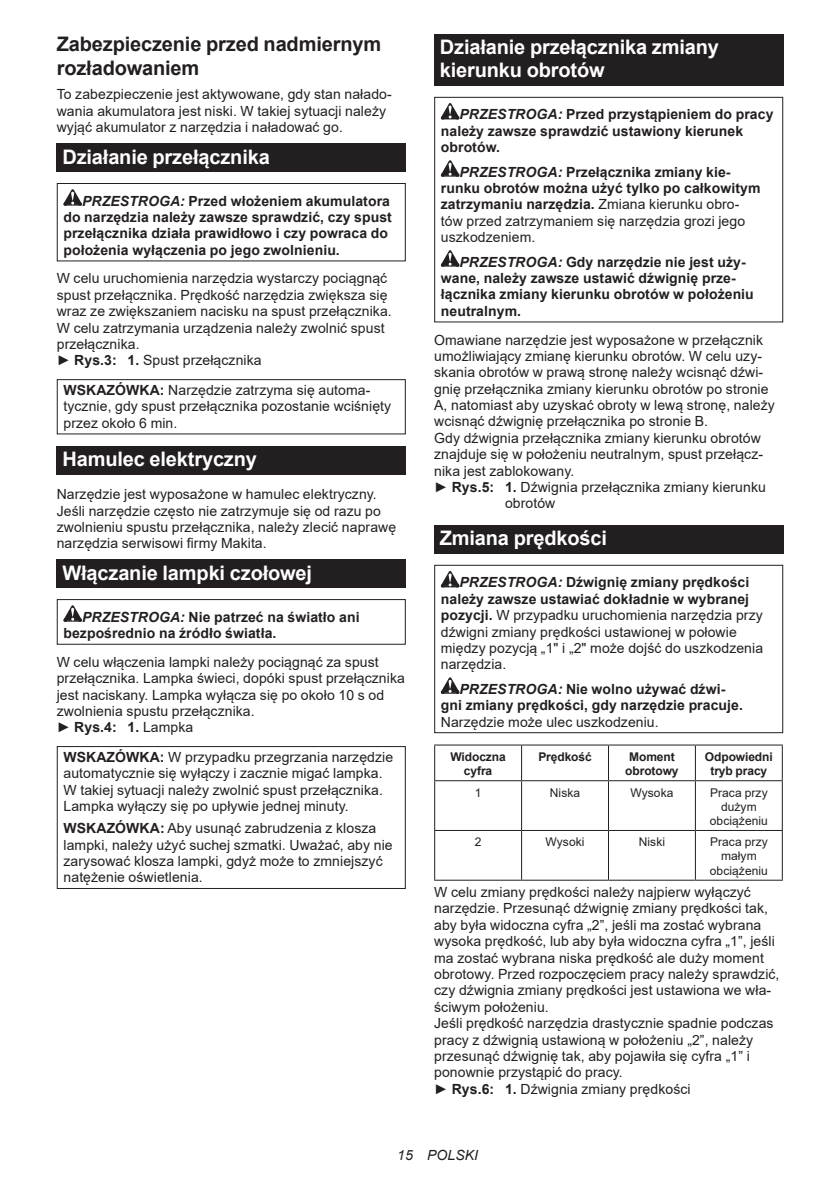
<style>
.page{position:relative;width:840px;height:1191px;background:#fff}
.page>*{position:absolute;margin:0;border:0;box-sizing:border-box;transform-origin:0 0}
.t1{font:700 20px/23.4px "Arial";letter-spacing:-.01em;color:#fff}
.t2{font:700 20px/23.4px "Arial";letter-spacing:-.01em;color:#231f20}
.t3{font:14px/16.4px "Arial";letter-spacing:.005em;color:#231f20}
.t4{font:700 14px/16.4px "Arial";letter-spacing:.005em;color:#231f20}
.t5{font:italic 14px "Arial";letter-spacing:.005em;color:#231f20}
.t6{font:12px/14px "Arial";letter-spacing:.005em;color:#231f20;text-align:center}
.t7{font:700 12px/14px "Arial";letter-spacing:-.01em;color:#231f20;text-align:center}
.s1{font-style:italic}
.s2{font-weight:700}
.s3{font-weight:400}
.s4{font-weight:700;font-style:italic}
</style>
<div class="page">
<div style="left:57px;top:144px;width:348px;height:28px;background:#231f20"></div>
<svg style="left:63px;top:189px;width:19px;height:17px"></svg>
<div style="left:57px;top:183px;width:348px;height:78px;border:1px solid #231f20"></div>
<div style="left:57px;top:379px;width:348px;height:55px;border:1px solid #231f20"></div>
<div style="left:57px;top:446px;width:348px;height:28px;background:#231f20"></div>
<div style="left:57px;top:559px;width:348px;height:29px;background:#231f20"></div>
<svg style="left:63px;top:605px;width:19px;height:16px"></svg>
<div style="left:57px;top:599px;width:348px;height:46px;border:1px solid #231f20"></div>
<div style="left:57px;top:746px;width:348px;height:143px;border:1px solid #231f20"></div>
<div style="left:434px;top:34px;width:348px;height:52px;background:#231f20"></div>
<svg style="left:440px;top:103px;width:19px;height:16px"></svg>
<svg style="left:440px;top:160px;width:19px;height:17px"></svg>
<svg style="left:440px;top:250px;width:19px;height:17px"></svg>
<div style="left:434px;top:97px;width:348px;height:225px;border:1px solid #231f20"></div>
<div style="left:434px;top:525px;width:348px;height:29px;background:#231f20"></div>
<svg style="left:440px;top:571px;width:19px;height:16px"></svg>
<svg style="left:440px;top:677px;width:19px;height:17px"></svg>
<div style="left:434px;top:565px;width:348px;height:168px;border:1px solid #231f20"></div>
<hr style="left:434px;top:744px;width:87px;height:1px;background:#231f20">
<hr style="left:434px;top:745px;width:1px;height:35px;background:#231f20">
<hr style="left:521px;top:744px;width:87px;height:1px;background:#231f20">
<hr style="left:521px;top:745px;width:1px;height:35px;background:#231f20">
<hr style="left:608px;top:744px;width:87px;height:1px;background:#231f20">
<hr style="left:607px;top:745px;width:1px;height:35px;background:#231f20">
<hr style="left:695px;top:744px;width:87px;height:1px;background:#231f20">
<hr style="left:694px;top:745px;width:1px;height:35px;background:#231f20">
<hr style="left:781px;top:745px;width:1px;height:35px;background:#231f20">
<hr style="left:434px;top:780px;width:87px;height:1px;background:#231f20">
<hr style="left:434px;top:781px;width:1px;height:49px;background:#231f20">
<hr style="left:521px;top:780px;width:87px;height:1px;background:#231f20">
<hr style="left:521px;top:781px;width:1px;height:49px;background:#231f20">
<hr style="left:608px;top:780px;width:87px;height:1px;background:#231f20">
<hr style="left:607px;top:781px;width:1px;height:49px;background:#231f20">
<hr style="left:695px;top:780px;width:87px;height:1px;background:#231f20">
<hr style="left:694px;top:781px;width:1px;height:49px;background:#231f20">
<hr style="left:781px;top:781px;width:1px;height:49px;background:#231f20">
<hr style="left:434px;top:830px;width:87px;height:1px;background:#231f20">
<hr style="left:434px;top:831px;width:1px;height:48px;background:#231f20">
<hr style="left:521px;top:830px;width:87px;height:1px;background:#231f20">
<hr style="left:521px;top:831px;width:1px;height:48px;background:#231f20">
<hr style="left:608px;top:830px;width:87px;height:1px;background:#231f20">
<hr style="left:607px;top:831px;width:1px;height:48px;background:#231f20">
<hr style="left:695px;top:830px;width:87px;height:1px;background:#231f20">
<hr style="left:694px;top:831px;width:1px;height:48px;background:#231f20">
<hr style="left:781px;top:831px;width:1px;height:48px;background:#231f20">
<hr style="left:434px;top:879px;width:87px;height:1px;background:#231f20">
<hr style="left:521px;top:879px;width:87px;height:1px;background:#231f20">
<hr style="left:608px;top:879px;width:87px;height:1px;background:#231f20">
<hr style="left:695px;top:879px;width:87px;height:1px;background:#231f20">
<h1 class="t2" style="left:57px;top:33px;width:326px">Zabezpieczenie przed nadmiernym rozładowaniem</h1>
<p class="t3" style="left:57px;top:86px;width:336px">To zabezpieczenie jest aktywowane, gdy stan nałado&shy;wania akumulatora jest niski. W takiej sytuacji należy wyjąć akumulator z narzędzia i naładować go.</p>
<h1 class="t1" style="left:62px;top:145px;width:209px">Działanie przełącznika</h1>
<p class="t4" style="left:63px;top:193px;width:330px;text-indent:19px"><span class="s1">PRZESTROGA:</span> Przed włożeniem akumulatora do narzędzia należy zawsze sprawdzić, czy spust przełącznika działa prawidłowo i czy powraca do położenia wyłączenia po jego zwolnieniu.</p>
<p class="t3" style="left:57px;top:270px;width:336px">W celu uruchomienia narzędzia wystarczy pociągnąć spust przełącznika. Prędkość narzędzia zwiększa się wraz ze zwiększaniem nacisku na spust przełącznika.<br>W celu zatrzymania urządzenia należy zwolnić spust przełącznika.<br>► <span class="s2">Rys.3: 1.</span> Spust przełącznika</p>
<p class="t3" style="left:63px;top:382px;width:329px"><span class="s2">WSKAZÓWKA:</span> Narzędzie zatrzyma się automa&shy;tycznie, gdy spust przełącznika pozostanie wciśnięty przez około 6 min.</p>
<h1 class="t1" style="left:62px;top:447px;width:196px">Hamulec elektryczny</h1>
<p class="t3" style="left:57px;top:486px;width:341px">Narzędzie jest wyposażone w hamulec elektryczny.<br>Jeśli narzędzie często nie zatrzymuje się od razu po zwolnieniu spustu przełącznika, należy zlecić naprawę narzędzia serwisowi firmy Makita.</p>
<h1 class="t1" style="left:62px;top:561px;width:251px">Włączanie lampki czołowej</h1>
<p class="t4" style="left:63px;top:609px;width:297px;text-indent:19px"><span class="s1">PRZESTROGA:</span> Nie patrzeć na światło ani bezpośrednio na źródło światła.</p>
<p class="t3" style="left:57px;top:653px;width:349px">W celu włączenia lampki należy pociągnąć za spust przełącznika. Lampka świeci, dopóki spust przełącznika jest naciskany. Lampka wyłącza się po około 10 s od zwolnienia spustu przełącznika.<br>► <span class="s2">Rys.4: 1.</span> Lampka</p>
<p class="t3" style="left:63px;top:748px;width:331px"><span class="s2">WSKAZÓWKA:</span> W przypadku przegrzania narzędzie automatycznie się wyłączy i zacznie migać lampka.<br>W takiej sytuacji należy zwolnić spust przełącznika.<br>Lampka wyłączy się po upływie jednej minuty.</p>
<p class="t3" style="left:63px;top:820px;width:330px"><span class="s2">WSKAZÓWKA:</span> Aby usunąć zabrudzenia z klosza lampki, należy użyć suchej szmatki. Uważać, aby nie zarysować klosza lampki, gdyż może to zmniejszyć natężenie oświetlenia.</p>
<h1 class="t1" style="left:439px;top:36px;width:280px">Działanie przełącznika zmiany kierunku obrotów</h1>
<p class="t4" style="left:440px;top:106px;width:334px;text-indent:19px"><span class="s1">PRZESTROGA:</span> Przed przystąpieniem do pracy należy zawsze sprawdzić ustawiony kierunek obrotów.</p>
<p class="t4" style="left:440px;top:164px;width:321px;text-indent:19px"><span class="s1">PRZESTROGA:</span> Przełącznika zmiany kie&shy;runku obrotów można użyć tylko po całkowitym zatrzymaniu narzędzia. <span class="s3">Zmiana kierunku obro&shy;tów przed zatrzymaniem się narzędzia grozi jego uszkodzeniem.</span></p>
<p class="t4" style="left:440px;top:254px;width:314px;text-indent:19px"><span class="s1">PRZESTROGA:</span> Gdy narzędzie nie jest uży&shy;wane, należy zawsze ustawić dźwignię prze&shy;łącznika zmiany kierunku obrotów w położeniu neutralnym.</p>
<p class="t3" style="left:434px;top:331px;width:330px">Omawiane narzędzie jest wyposażone w przełącznik</p>
<p class="t3" style="left:434px;top:348px;width:329px">umożliwiający zmianę kierunku obrotów. W celu uzy-</p>
<p class="t3" style="left:434px;top:364px;width:330px">skania obrotów w prawą stronę należy wcisnąć dźwi-</p>
<p class="t3" style="left:434px;top:380px;width:335px">gnię przełącznika zmiany kierunku obrotów po stronie</p>
<p class="t3" style="left:434px;top:397px;width:342px">A, natomiast aby uzyskać obroty w lewą stronę, należy</p>
<p class="t3" style="left:434px;top:413px;width:275px">wcisnąć dźwignię przełącznika po stronie B.</p>
<p class="t3" style="left:434px;top:429px;width:328px">Gdy dźwignia przełącznika zmiany kierunku obrotów</p>
<p class="t3" style="left:434px;top:446px;width:330px">znajduje się w położeniu neutralnym, spust przełącz-</p>
<p class="t3" style="left:434px;top:462px;width:141px">nika jest zablokowany.</p>
<p class="t3" style="left:434px;top:479px;width:333px">► <span class="s2">Rys.5: 1.</span> Dźwignia przełącznika zmiany kierunku</p>
<p class="t3" style="left:504px;top:495px;width:52px">obrotów</p>
<h1 class="t1" style="left:439px;top:527px;width:169px">Zmiana prędkości</h1>
<p class="t3" style="left:440px;top:574px;width:323px;text-indent:19px"><span class="s4">PRZESTROGA:</span> <span class="s2">Dźwignię zmiany prędkości należy zawsze ustawiać dokładnie w wybranej pozycji.</span> W przypadku uruchomienia narzędzia przy dźwigni zmiany prędkości ustawionej w połowie między pozycją „1" i „2" może dojść do uszkodzenia narzędzia.</p>
<p class="t4" style="left:440px;top:681px;width:303px;text-align:center"><span class="s1">PRZESTROGA:</span> Nie wolno używać dźwi-<br>gni zmiany prędkości, gdy narzędzie pracuje.</p>
<p class="t3" style="left:440px;top:713px;width:219px">Narzędzie może ulec uszkodzeniu.</p>
<p class="t7" style="left:450px;top:750px;width:57px">Widoczna cyfra</p>
<p class="t7" style="left:538px;top:750px;width:55px">Prędkość</p>
<p class="t7" style="left:625px;top:750px;width:55px">Moment obrotowy</p>
<p class="t7" style="left:704px;top:750px;width:69px">Odpowiedni tryb pracy</p>
<p class="t6" style="left:474px;top:785px;width:8px">1</p>
<p class="t6" style="left:549px;top:785px;width:32px">Niska</p>
<p class="t6" style="left:630px;top:785px;width:44px">Wysoka</p>
<p class="t6" style="left:709px;top:785px;width:60px">Praca przy dużym obciążeniu</p>
<p class="t6" style="left:474px;top:835px;width:8px">2</p>
<p class="t6" style="left:545px;top:835px;width:40px">Wysoki</p>
<p class="t6" style="left:638px;top:835px;width:28px">Niski</p>
<p class="t6" style="left:709px;top:835px;width:60px">Praca przy małym obciążeniu</p>
<p class="t3" style="left:434px;top:884px;width:346px">W celu zmiany prędkości należy najpierw wyłączyć narzędzie. Przesunąć dźwignię zmiany prędkości tak, aby była widoczna cyfra „2”, jeśli ma zostać wybrana wysoka prędkość, lub aby była widoczna cyfra „1”, jeśli ma zostać wybrana niska prędkość ale duży moment obrotowy. Przed rozpoczęciem pracy należy sprawdzić, czy dźwignia zmiany prędkości jest ustawiona we wła&shy;ściwym położeniu.<br>Jeśli prędkość narzędzia drastycznie spadnie podczas pracy z dźwignią ustawioną w położeniu „2”, należy przesunąć dźwignię tak, aby pojawiła się cyfra „1” i ponownie przystąpić do pracy.<br>► <span class="s2">Rys.6: 1.</span> Dźwignia zmiany prędkości</p>
<p class="t5" style="left:397px;top:1146px;width:82px">15 POLSKI</p>
</div>
